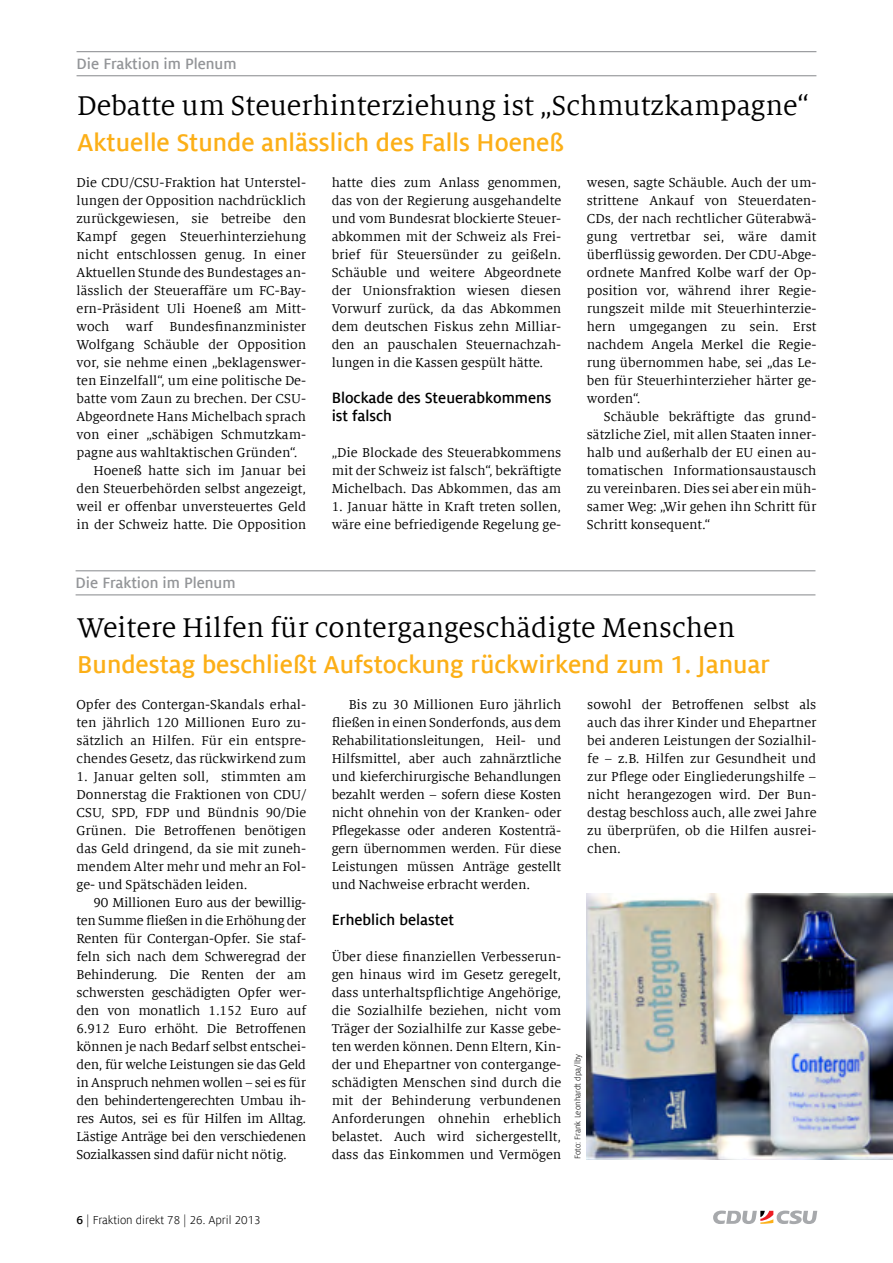
<style>
.page{position:relative;width:893px;height:1263px;background:#fff}
.page>*{position:absolute;margin:0;border:0;box-sizing:border-box;transform-origin:0 0}
.t1{font:30px "Milo Serif Offc";color:#000}
.t2{font:700 27px "Milo Sans Offc";color:#fcaf17}
.t3{font:700 16.5px/18px "Milo Sans Offc";color:#000}
.t4{font:700 16.5px "Milo Sans Offc";color:#939598}
.t5{font:14.25px/18px "Milo Serif Offc";color:#000;text-align:justify}
.t6{font:12.75px "Milo Sans Offc";color:#000}
.t7{font:9px "Milo Sans Offc";color:#000}
.s1{font-weight:700}
</style>
<div class="page">
<svg style="left:713px;top:1210px;width:104px;height:14px"></svg>
<hr style="left:77px;top:51px;width:739px;height:1px;background:#939598">
<hr style="left:77px;top:75px;width:739px;height:1px;background:#939598">
<hr style="left:76px;top:570px;width:739px;height:1px;background:#939598">
<hr style="left:76px;top:594px;width:739px;height:1px;background:#939598">
<img style="left:587px;top:893px;width:306px;height:266px">
<p class="t4" style="left:77px;top:55px;width:161px">Die Fraktion im Plenum</p>
<h1 class="t1" style="left:77px;top:90px;width:733px">Debatte um Steuerhinterziehung ist „Schmutzkampagne“</h1>
<h2 class="t2" style="left:77px;top:128px;width:488px">Aktuelle Stunde anlässlich des Falls Hoeneß</h2>
<p class="t5" style="left:77px;top:174px;width:231px">Die CDU/CSU-Fraktion hat Unterstel-</p>
<p class="t5" style="left:77px;top:192px;width:231px">lungen der Opposition nachdrücklich</p>
<p class="t5" style="left:77px;top:210px;width:231px">zurückgewiesen, sie betreibe den</p>
<p class="t5" style="left:77px;top:228px;width:231px">Kampf gegen Steuerhinterziehung</p>
<p class="t5" style="left:77px;top:246px;width:231px">nicht entschlossen genug. In einer</p>
<p class="t5" style="left:77px;top:264px;width:231px">Aktuellen Stunde des Bundestages an-</p>
<p class="t5" style="left:77px;top:282px;width:231px">lässlich der Steueraffäre um FC-Bay-</p>
<p class="t5" style="left:77px;top:300px;width:231px">ern-Präsident Uli Hoeneß am Mitt-</p>
<p class="t5" style="left:77px;top:318px;width:231px">woch warf Bundesfinanzminister</p>
<p class="t5" style="left:77px;top:336px;width:231px">Wolfgang Schäuble der Opposition</p>
<p class="t5" style="left:77px;top:354px;width:231px">vor, sie nehme einen „beklagenswer-</p>
<p class="t5" style="left:77px;top:372px;width:231px">ten Einzelfall“, um eine politische De-</p>
<p class="t5" style="left:77px;top:390px;width:231px">batte vom Zaun zu brechen. Der CSU-</p>
<p class="t5" style="left:77px;top:408px;width:231px">Abgeordnete Hans Michelbach sprach</p>
<p class="t5" style="left:77px;top:426px;width:231px">von einer „schäbigen Schmutzkam-</p>
<p class="t5" style="left:77px;top:444px;width:223px">pagne aus wahltaktischen Gründen“.</p>
<p class="t5" style="left:94px;top:462px;width:214px">Hoeneß hatte sich im Januar bei</p>
<p class="t5" style="left:77px;top:480px;width:231px">den Steuerbehörden selbst angezeigt,</p>
<p class="t5" style="left:77px;top:498px;width:231px">weil er offenbar unversteuertes Geld</p>
<p class="t5" style="left:77px;top:516px;width:231px">in der Schweiz hatte. Die Opposition</p>
<p class="t5" style="left:332px;top:174px;width:231px">hatte dies zum Anlass genommen, das von der Regierung ausgehandelte und vom Bundesrat blockierte Steuer&shy;abkommen mit der Schweiz als Frei&shy;brief für Steuersünder zu geißeln.<br>Schäuble und weitere Abgeordnete der Unionsfraktion wiesen diesen Vorwurf zurück, da das Abkommen dem deutschen Fiskus zehn Milliar&shy;den an pauschalen Steuernachzah&shy;lungen in die Kassen gespült hätte.</p>
<p class="t3" style="left:332px;top:389px;width:221px">Blockade des Steuerabkommens ist falsch</p>
<p class="t5" style="left:332px;top:444px;width:231px">„Die Blockade des Steuerabkommens mit der Schweiz ist falsch“, bekräftigte Michelbach. Das Abkommen, das am</p>
<p class="t5" style="left:332px;top:498px;width:231px">1. Januar hätte in Kraft treten sollen, wäre eine befriedigende Regelung ge-</p>
<p class="t5" style="left:587px;top:174px;width:231px">wesen, sagte Schäuble. Auch der um&shy;strittene Ankauf von Steuerdaten-CDs, der nach rechtlicher Güterabwä&shy;gung vertretbar sei, wäre damit überflüssig geworden. Der CDU-Abge&shy;ordnete Manfred Kolbe warf der Op&shy;position vor, während ihrer Regie&shy;rungszeit milde mit Steuerhinterzie&shy;hern umgegangen zu sein. Erst nachdem Angela Merkel die Regie&shy;rung übernommen habe, sei „das Le&shy;ben für Steuerhinterzieher härter ge&shy;worden“.</p>
<p class="t5" style="left:587px;top:408px;width:231px;text-indent:17px">Schäuble bekräftigte das grund&shy;sätzliche Ziel, mit allen Staaten inner&shy;halb und außerhalb der EU einen au&shy;tomatischen Informationsaustausch zu vereinbaren. Dies sei aber ein müh&shy;samer Weg: „Wir gehen ihn Schritt für Schritt konsequent.“</p>
<p class="t4" style="left:76px;top:574px;width:161px">Die Fraktion im Plenum</p>
<h1 class="t1" style="left:77px;top:612px;width:659px">Weitere Hilfen für contergangeschädigte Menschen</h1>
<h2 class="t2" style="left:77px;top:650px;width:694px">Bundestag beschließt Aufstockung rückwirkend zum 1. Januar</h2>
<p class="t5" style="left:77px;top:696px;width:231px">Opfer des Contergan-Skandals erhal&shy;ten jährlich 120 Millionen Euro zu&shy;sätzlich an Hilfen. Für ein entspre&shy;chendes Gesetz, das rückwirkend zum</p>
<p class="t5" style="left:77px;top:768px;width:231px">1. Januar gelten soll, stimmten am Donnerstag die Fraktionen von CDU/ CSU, SPD, FDP und Bündnis 90/Die Grünen. Die Betroffenen benötigen das Geld dringend, da sie mit zuneh&shy;mendem Alter mehr und mehr an Fol&shy;ge- und Spätschäden leiden.</p>
<p class="t5" style="left:77px;top:894px;width:231px;text-indent:17px">90 Millionen Euro aus der bewillig&shy;ten Summe fließen in die Erhöhung der Renten für Contergan-Opfer. Sie staf&shy;feln sich nach dem Schweregrad der Behinderung. Die Renten der am schwersten geschädigten Opfer wer&shy;den von monatlich 1.152 Euro auf 6.912 Euro erhöht. Die Betroffenen können je nach Bedarf selbst entschei&shy;den, für welche Leistungen sie das Geld in Anspruch nehmen wollen – sei es für den behindertengerechten Umbau ih&shy;res Autos, sei es für Hilfen im Alltag.<br>Lästige Anträge bei den verschiedenen Sozialkassen sind dafür nicht nötig.</p>
<p class="t6" style="left:77px;top:1213px;width:186px"><span class="s1">6</span> | Fraktion direkt 78 | 26. April 2013</p>
<p class="t5" style="left:332px;top:696px;width:231px;text-indent:17px">Bis zu 30 Millionen Euro jährlich fließen in einen Sonderfonds, aus dem Rehabilitationsleitungen, Heil- und Hilfsmittel, aber auch zahnärztliche und kieferchirurgische Behandlungen bezahlt werden – sofern diese Kosten nicht ohnehin von der Kranken- oder Pflegekasse oder anderen Kostenträ&shy;gern übernommen werden. Für diese Leistungen müssen Anträge gestellt und Nachweise erbracht werden.</p>
<p class="t3" style="left:332px;top:911px;width:124px">Erheblich belastet</p>
<p class="t5" style="left:332px;top:948px;width:231px">Über diese finanziellen Verbesserun&shy;gen hinaus wird im Gesetz geregelt, dass unterhaltspflichtige Angehörige, die Sozialhilfe beziehen, nicht vom Träger der Sozialhilfe zur Kasse gebe&shy;ten werden können. Denn Eltern, Kin&shy;der und Ehepartner von contergange&shy;schädigten Menschen sind durch die mit der Behinderung verbundenen Anforderungen ohnehin erheblich belastet. Auch wird sichergestellt, dass das Einkommen und Vermögen</p>
<p class="t5" style="left:587px;top:696px;width:231px">sowohl der Betroffenen selbst als auch das ihrer Kinder und Ehepartner bei anderen Leistungen der Sozialhil&shy;fe – z.B. Hilfen zur Gesundheit und zur Pflege oder Eingliederungshilfe – nicht herangezogen wird. Der Bun&shy;destag beschloss auch, alle zwei Jahre zu überprüfen, ob die Hilfen ausrei&shy;chen.</p>
<p class="t7" style="left:573px;top:1159px;width:107px;rotate:-90deg">Foto: Frank Leonhardt dpa/lby</p>
</div>
